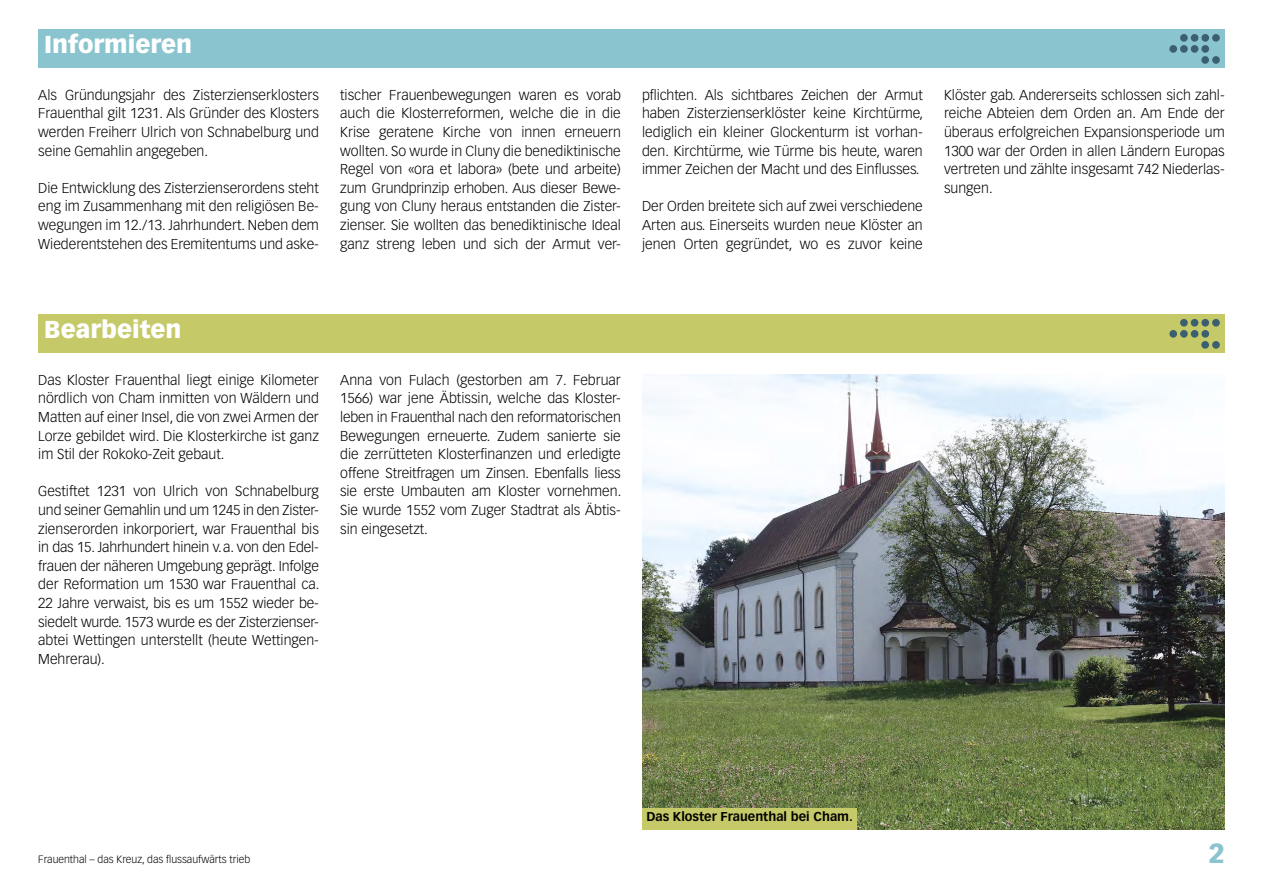
<style>
.page{position:relative;width:1263px;height:893px;background:#fff}
.page>*{position:absolute;margin:0;border:0;box-sizing:border-box;transform-origin:0 0}
.t1{font:900 27px "Vectora LH";color:#8ac4ce}
.t2{font:900 24px "Vectora LH";color:#fff}
.t3{font:300 14.1px/18.6px "Vectora LH";color:#000;text-align:justify}
.t4{font:700 12.6px "Vectora LH";color:#000}
.t5{font:300 10.5px "Vectora LH";color:#000}
</style>
<div class="page">
<img style="left:642px;top:374px;width:583px;height:455px">
<div style="left:642px;top:808px;width:215px;height:21px;background:#c5c968"></div>
<div style="left:38px;top:30px;width:1187px;height:38px;background:#8ac4ce"></div>
<svg style="left:1169px;top:34px;width:51px;height:30px"></svg>
<div style="left:38px;top:315px;width:1187px;height:38px;background:#c5c968"></div>
<svg style="left:1169px;top:319px;width:51px;height:30px"></svg>
<h2 class="t2" style="left:44px;top:30px;width:150px">Informieren</h2>
<p class="t3" style="left:38px;top:86px;width:282px">Als Gründungsjahr des Zisterzienserklosters Frauenthal gilt 1231. Als Gründer des Klosters werden Freiherr Ulrich von Schnabelburg und seine Gemahlin angegeben.</p>
<p class="t3" style="left:38px;top:179px;width:282px">Die Entwicklung des Zisterzienserordens steht eng im Zusammenhang mit den religiösen Be&shy;wegungen im 12./13. Jahrhundert. Neben dem Wiederentstehen des Eremitentums und aske-</p>
<p class="t3" style="left:340px;top:86px;width:282px">tischer Frauenbewegungen waren es vorab auch die Klosterreformen, welche die in die Krise geratene Kirche von innen erneuern wollten. So wurde in Cluny die benediktinische Regel von «ora et labora» (bete und arbeite) zum Grundprinzip erhoben. Aus dieser Bewe&shy;gung von Cluny heraus entstanden die Zister&shy;zienser. Sie wollten das benediktinische Ideal ganz streng leben und sich der Armut ver-</p>
<p class="t3" style="left:642px;top:86px;width:283px">pflichten. Als sichtbares Zeichen der Armut haben Zisterzienserklöster keine Kirchtürme, lediglich ein kleiner Glockenturm ist vorhan&shy;den. Kirchtürme, wie Türme bis heute, waren immer Zeichen der Macht und des Einflusses.</p>
<p class="t3" style="left:642px;top:197px;width:282px">Der Orden breitete sich auf zwei verschiedene Arten aus. Einerseits wurden neue Klöster an jenen Orten gegründet, wo es zuvor keine</p>
<p class="t3" style="left:944px;top:86px;width:282px">Klöster gab. Andererseits schlossen sich zahl&shy;reiche Abteien dem Orden an. Am Ende der überaus erfolgreichen Expansionsperiode um 1300 war der Orden in allen Ländern Europas vertreten und zählte insgesamt 742 Niederlas&shy;sungen.</p>
<h2 class="t2" style="left:44px;top:314px;width:139px">Bearbeiten</h2>
<p class="t3" style="left:38px;top:371px;width:282px">Das Kloster Frauenthal liegt einige Kilometer nördlich von Cham inmitten von Wäldern und Matten auf einer Insel, die von zwei Armen der Lorze gebildet wird. Die Klosterkirche ist ganz im Stil der Rokoko-Zeit gebaut.</p>
<p class="t3" style="left:38px;top:482px;width:283px;text-align:left">Gestiftet 1231 von Ulrich von Schnabelburg und seiner Gemahlin und um 1245 in den Zister&shy;zienserorden inkorporiert, war Frauenthal bis in das 15. Jahrhundert hinein v.a. von den Edel&shy;frauen der näheren Umgebung geprägt. Infolge der Reformation um 1530 war Frauenthal ca.<br>22 Jahre verwaist, bis es um 1552 wieder be&shy;siedelt wurde. 1573 wurde es der Zisterzienser&shy;abtei Wettingen unterstellt (heute Wettingen-Mehrerau).</p>
<p class="t3" style="left:340px;top:371px;width:283px;text-align:left">Anna von Fulach (gestorben am 7. Februar 1566) war jene Äbtissin, welche das Kloster&shy;leben in Frauenthal nach den reformatorischen Bewegungen erneuerte. Zudem sanierte sie die zerrütteten Klosterfinanzen und erledigte offene Streitfragen um Zinsen. Ebenfalls liess sie erste Umbauten am Kloster vornehmen.<br>Sie wurde 1552 vom Zuger Stadtrat als Äbtis&shy;sin eingesetzt.</p>
<p class="t4" style="left:646px;top:809px;width:208px">Das Kloster Frauenthal bei Cham.</p>
<p class="t5" style="left:38px;top:853px;width:213px">Frauenthal – das Kreuz, das flussaufwärts trieb</p>
<h1 class="t1" style="left:1209px;top:837px;width:17px">2</h1>
</div>
